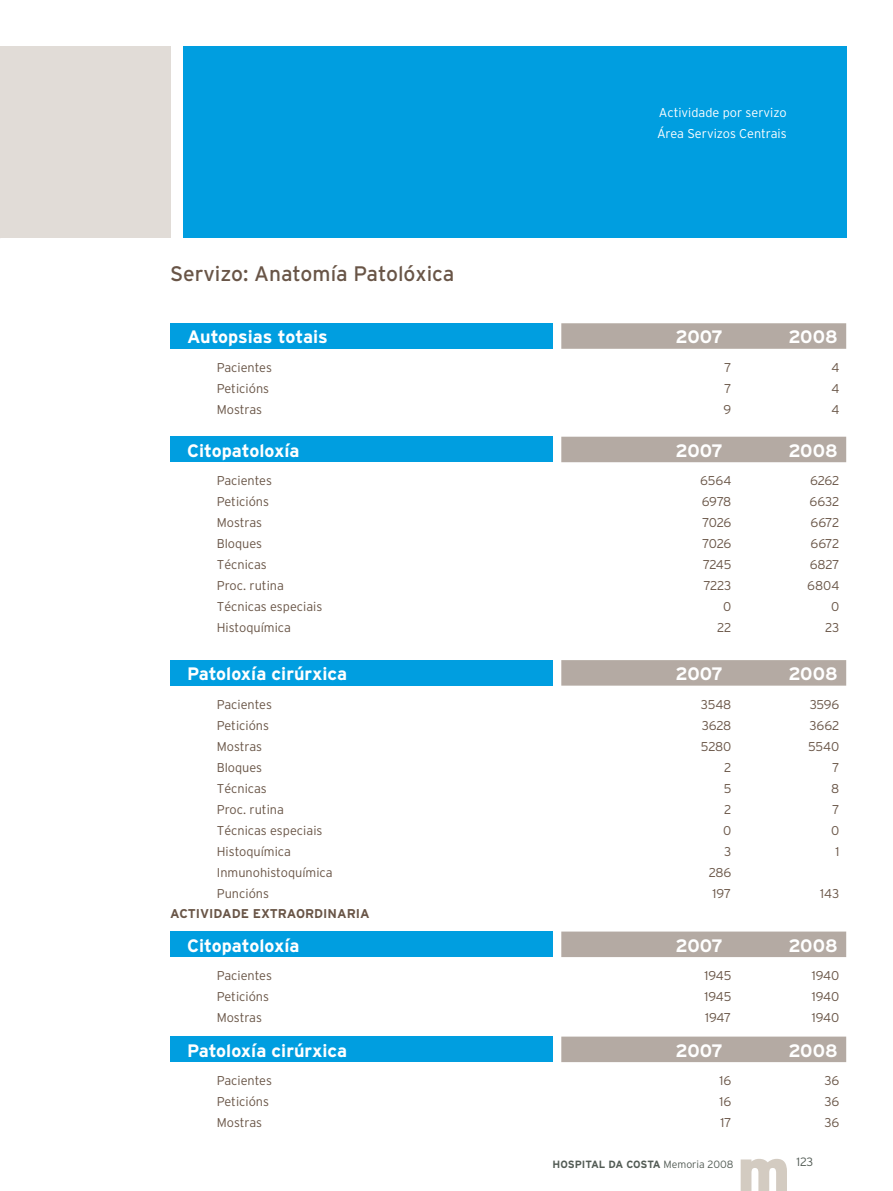
<style>
.page{position:relative;width:893px;height:1191px;background:#fff}
.page>*{position:absolute;margin:0;border:0;box-sizing:border-box;transform-origin:0 0}
.t1{font:900 60px "Interstate";color:#d3cbc1}
.t2{font:21px "Interstate";color:#695547}
.t3{font:700 18px "Interstate";color:#fff}
.t4{font:300 12.75px "Interstate";color:#695547}
.t5{font:300 12.75px/21px "Interstate";color:#fff}
.t6{font:700 12.75px "Interstate";color:#695547}
.t7{font:300 12px "Interstate";color:#535c55}
.t8{font:700 10.5px "Interstate";letter-spacing:-.015em;color:#535c55}
.s1{font-weight:300}
</style>
<div class="page">
<div style="left:183px;top:47px;width:663px;height:191px;background:#009ee0"></div>
<div style="left:0;top:47px;width:170px;height:191px;background:#e1dcd7"></div>
<div style="left:170px;top:323px;width:383px;height:26px;background:#009ee0"></div>
<svg style="left:561px;top:323px;width:285px;height:26px;background:#b5aba4"></svg>
<div style="left:170px;top:437px;width:383px;height:25px;background:#009ee0"></div>
<div style="left:561px;top:437px;width:285px;height:25px;background:#b4aaa3"></div>
<div style="left:170px;top:931px;width:383px;height:26px;background:#009ee0"></div>
<div style="left:561px;top:931px;width:285px;height:26px;background:#b4aaa3"></div>
<div style="left:170px;top:1036px;width:383px;height:26px;background:#009ee0"></div>
<div style="left:561px;top:1036px;width:285px;height:26px;background:#b4aaa3"></div>
<div style="left:170px;top:660px;width:383px;height:25px;background:#009ee0"></div>
<div style="left:561px;top:660px;width:285px;height:25px;background:#b4aaa3"></div>
<h2 class="t2" style="left:170px;top:261px;width:286px">Servizo: Anatomía Patolóxica</h2>
<p class="t5" style="left:657px;top:101px;width:131px">Actividade por servizo<br>Área Servizos Centrais</p>
<h3 class="t3" style="left:187px;top:327px;width:142px">Autopsias totais</h3>
<h3 class="t3" style="left:675px;top:327px;width:49px">2007</h3>
<h3 class="t3" style="left:788px;top:327px;width:51px">2008</h3>
<p class="t4" style="left:217px;top:360px;width:57px">Pacientes</p>
<p class="t4" style="left:724px;top:360px;width:9px">7</p>
<p class="t4" style="left:831px;top:360px;width:9px">4</p>
<p class="t4" style="left:217px;top:381px;width:54px">Peticións</p>
<p class="t4" style="left:724px;top:381px;width:9px">7</p>
<p class="t4" style="left:831px;top:381px;width:9px">4</p>
<p class="t4" style="left:217px;top:402px;width:47px">Mostras</p>
<p class="t4" style="left:724px;top:402px;width:9px">9</p>
<p class="t4" style="left:831px;top:402px;width:9px">4</p>
<h3 class="t3" style="left:187px;top:440px;width:114px">Citopatoloxía</h3>
<h3 class="t3" style="left:675px;top:440px;width:49px">2007</h3>
<h3 class="t3" style="left:788px;top:440px;width:51px">2008</h3>
<p class="t4" style="left:217px;top:473px;width:57px">Pacientes</p>
<p class="t4" style="left:700px;top:473px;width:33px">6564</p>
<p class="t4" style="left:810px;top:473px;width:31px">6262</p>
<p class="t4" style="left:217px;top:494px;width:54px">Peticións</p>
<p class="t4" style="left:702px;top:494px;width:31px">6978</p>
<p class="t4" style="left:810px;top:494px;width:31px">6632</p>
<p class="t4" style="left:217px;top:515px;width:47px">Mostras</p>
<p class="t4" style="left:702px;top:515px;width:30px">7026</p>
<p class="t4" style="left:810px;top:515px;width:30px">6672</p>
<p class="t4" style="left:217px;top:536px;width:47px">Bloques</p>
<p class="t4" style="left:702px;top:536px;width:30px">7026</p>
<p class="t4" style="left:810px;top:536px;width:30px">6672</p>
<p class="t4" style="left:217px;top:557px;width:52px">Técnicas</p>
<p class="t4" style="left:703px;top:557px;width:30px">7245</p>
<p class="t4" style="left:810px;top:557px;width:31px">6827</p>
<p class="t4" style="left:217px;top:578px;width:69px">Proc. rutina</p>
<p class="t4" style="left:704px;top:578px;width:29px">7223</p>
<p class="t4" style="left:807px;top:578px;width:34px">6804</p>
<p class="t4" style="left:217px;top:599px;width:107px">Técnicas especiais</p>
<p class="t4" style="left:723px;top:599px;width:10px">0</p>
<p class="t4" style="left:831px;top:599px;width:10px">0</p>
<p class="t4" style="left:217px;top:620px;width:76px">Histoquímica</p>
<p class="t4" style="left:717px;top:620px;width:16px">22</p>
<p class="t4" style="left:825px;top:620px;width:16px">23</p>
<h3 class="t3" style="left:187px;top:664px;width:161px">Patoloxía cirúrxica</h3>
<h3 class="t3" style="left:675px;top:664px;width:49px">2007</h3>
<h3 class="t3" style="left:788px;top:664px;width:51px">2008</h3>
<p class="t4" style="left:217px;top:697px;width:57px">Pacientes</p>
<p class="t4" style="left:701px;top:697px;width:32px">3548</p>
<p class="t4" style="left:810px;top:697px;width:31px">3596</p>
<p class="t4" style="left:217px;top:718px;width:54px">Peticións</p>
<p class="t4" style="left:702px;top:718px;width:31px">3628</p>
<p class="t4" style="left:810px;top:718px;width:31px">3662</p>
<p class="t4" style="left:217px;top:739px;width:47px">Mostras</p>
<p class="t4" style="left:701px;top:739px;width:32px">5280</p>
<p class="t4" style="left:808px;top:739px;width:33px">5540</p>
<p class="t4" style="left:217px;top:760px;width:47px">Bloques</p>
<p class="t4" style="left:724px;top:760px;width:9px">2</p>
<p class="t4" style="left:832px;top:760px;width:9px">7</p>
<p class="t4" style="left:217px;top:781px;width:52px">Técnicas</p>
<p class="t4" style="left:724px;top:781px;width:9px">5</p>
<p class="t4" style="left:831px;top:781px;width:10px">8</p>
<p class="t4" style="left:217px;top:802px;width:69px">Proc. rutina</p>
<p class="t4" style="left:724px;top:802px;width:9px">2</p>
<p class="t4" style="left:832px;top:802px;width:9px">7</p>
<p class="t4" style="left:217px;top:823px;width:107px">Técnicas especiais</p>
<p class="t4" style="left:723px;top:823px;width:10px">0</p>
<p class="t4" style="left:831px;top:823px;width:10px">0</p>
<p class="t4" style="left:217px;top:844px;width:76px">Histoquímica</p>
<p class="t4" style="left:724px;top:844px;width:9px">3</p>
<p class="t4" style="left:835px;top:844px;width:5px">1</p>
<p class="t4" style="left:217px;top:865px;width:117px">Inmunohistoquímica</p>
<p class="t4" style="left:709px;top:865px;width:24px">286</p>
<p class="t4" style="left:217px;top:886px;width:54px">Puncións</p>
<p class="t4" style="left:713px;top:886px;width:20px">197</p>
<p class="t4" style="left:820px;top:886px;width:21px">143</p>
<p class="t6" style="left:170px;top:906px;width:18px">Actividade</p>
<p class="t6" style="left:253px;top:906px;width:10px">extraordinaria</p>
<h3 class="t3" style="left:187px;top:935px;width:114px">Citopatoloxía</h3>
<h3 class="t3" style="left:675px;top:935px;width:49px">2007</h3>
<h3 class="t3" style="left:788px;top:935px;width:51px">2008</h3>
<p class="t4" style="left:217px;top:968px;width:57px">Pacientes</p>
<p class="t4" style="left:704px;top:968px;width:29px">1945</p>
<p class="t4" style="left:812px;top:968px;width:29px">1940</p>
<p class="t4" style="left:217px;top:989px;width:54px">Peticións</p>
<p class="t4" style="left:704px;top:989px;width:29px">1945</p>
<p class="t4" style="left:812px;top:989px;width:29px">1940</p>
<p class="t4" style="left:217px;top:1010px;width:47px">Mostras</p>
<p class="t4" style="left:705px;top:1010px;width:28px">1947</p>
<p class="t4" style="left:812px;top:1010px;width:29px">1940</p>
<h3 class="t3" style="left:187px;top:1040px;width:161px">Patoloxía cirúrxica</h3>
<h3 class="t3" style="left:675px;top:1040px;width:49px">2007</h3>
<h3 class="t3" style="left:788px;top:1040px;width:51px">2008</h3>
<p class="t4" style="left:217px;top:1073px;width:57px">Pacientes</p>
<p class="t4" style="left:720px;top:1073px;width:13px">16</p>
<p class="t4" style="left:825px;top:1073px;width:16px">36</p>
<p class="t4" style="left:217px;top:1094px;width:54px">Peticións</p>
<p class="t4" style="left:720px;top:1094px;width:13px">16</p>
<p class="t4" style="left:825px;top:1094px;width:16px">36</p>
<p class="t4" style="left:217px;top:1115px;width:47px">Mostras</p>
<p class="t4" style="left:720px;top:1115px;width:13px">17</p>
<p class="t4" style="left:825px;top:1115px;width:16px">36</p>
<p class="t8" style="left:553px;top:1158px;width:182px">HOSPITAL DA COSTA <span class="s1">Memoria 2008</span></p>
<h1 class="t1" style="left:737px;top:1135px;width:54px">m</h1>
<p class="t7" style="left:796px;top:1155px;width:19px">123</p>
</div>
